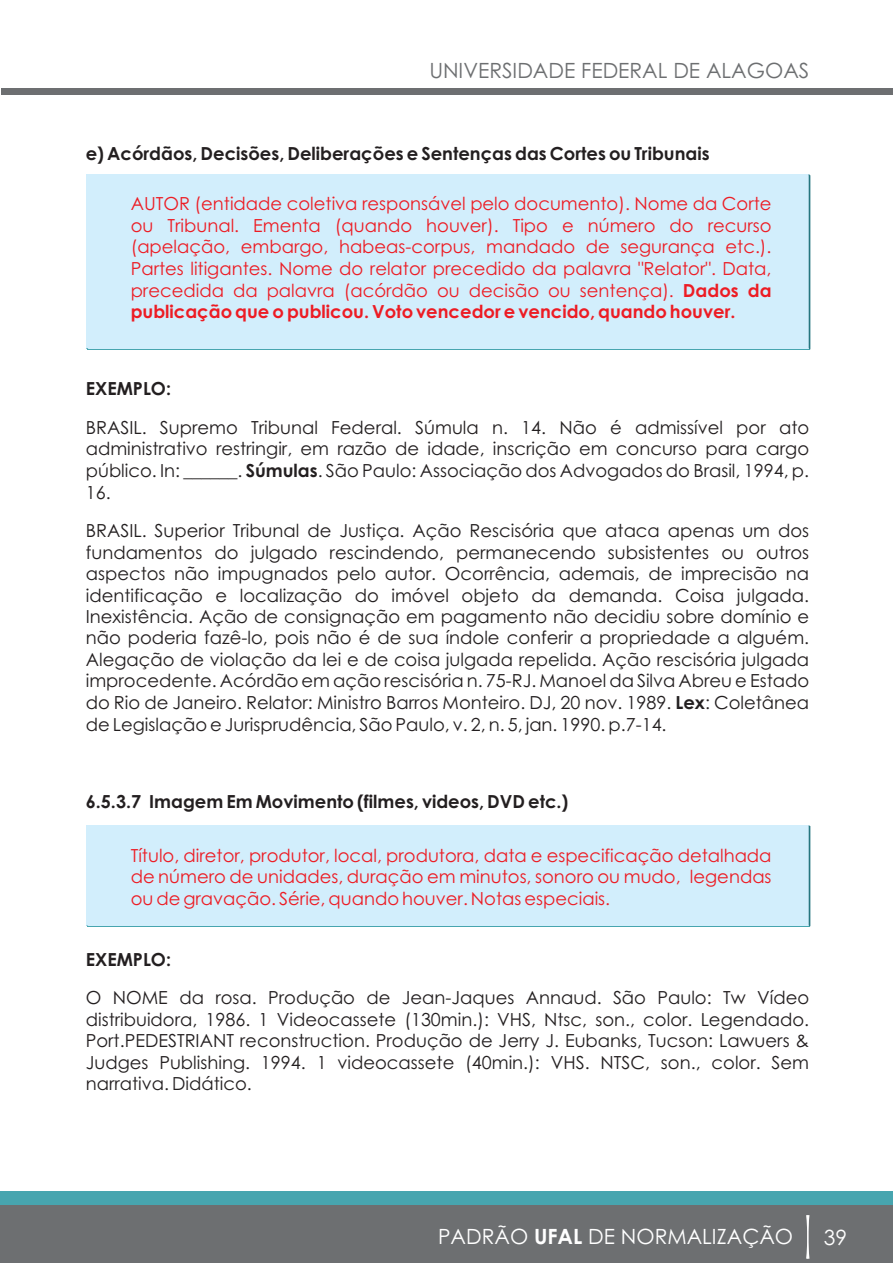
<style>
.page{position:relative;width:893px;height:1263px;background:#fff}
.page>*{position:absolute;margin:0;border:0;box-sizing:border-box;transform-origin:0 0}
.t1{font:21px "Century Gothic";color:#6d6f71}
.t2{font:21px "Century Gothic";color:#fff}
.t3{font:18px/21.5px "Century Gothic";color:#231f20;text-align:justify}
.t4{font:18px/21.6px "Century Gothic";color:#ed1c24;text-align:justify}
.t5{font:700 18px "Century Gothic";color:#231f20}
.s1{font-weight:700}
</style>
<div class="page">
<div style="left:1px;top:88px;width:892px;height:6px;background:#6d6f71"></div>
<div style="left:86px;top:174px;width:723px;height:174px;background:#d2eefc"></div>
<svg style="left:809px;top:174px;width:1px;height:176px"></svg>
<div style="left:86px;top:825px;width:723px;height:100px;background:#d2eefc"></div>
<svg style="left:809px;top:825px;width:1px;height:101px"></svg>
<div style="left:0;top:1191px;width:893px;height:25px;background:#47a5af"></div>
<div style="left:0;top:1206px;width:893px;height:57px;background:#6d6f71"></div>
<svg style="left:806px;top:1215px;width:3px;height:44px"></svg>
<p class="t1" style="left:429px;top:62px;width:382px">UNIVERSIDADE FEDERAL DE ALAGOAS</p>
<p class="t5" style="left:86px;top:146px;width:625px">e) Acórdãos, Decisões, Deliberações e Sentenças das Cortes ou Tribunais</p>
<p class="t4" style="left:131px;top:195px;width:642px">AUTOR (entidade coletiva responsável pelo documento). Nome da Corte ou Tribunal. Ementa (quando houver). Tipo e número do recurso (apelação, embargo, habeas-corpus, mandado de segurança etc.).<br>Partes litigantes. Nome do relator precedido da palavra "Relator". Data, precedida da palavra (acórdão ou decisão ou sentença). <span class="s1">Dados da publicação que o publicou. Voto vencedor e vencido, quando houver.</span></p>
<p class="t5" style="left:86px;top:382px;width:87px">EXEMPLO:</p>
<p class="t3" style="left:86px;top:418px;width:725px">BRASIL. Supremo Tribunal Federal. Súmula n. 14. Não é admissível por ato administrativo restringir, em razão de idade, inscrição em concurso para cargo público. In: ______. <span class="s1">Súmulas</span>. São Paulo: Associação dos Advogados do Brasil, 1994, p.<br>16.</p>
<p class="t3" style="left:86px;top:522px;width:725px">BRASIL. Superior Tribunal de Justiça. Ação Rescisória que ataca apenas um dos fundamentos do julgado rescindendo, permanecendo subsistentes ou outros aspectos não impugnados pelo autor. Ocorrência, ademais, de imprecisão na identificação e localização do imóvel objeto da demanda. Coisa julgada.<br>Inexistência. Ação de consignação em pagamento não decidiu sobre domínio e não poderia fazê-lo, pois não é de sua índole conferir a propriedade a alguém.<br>Alegação de violação da lei e de coisa julgada repelida. Ação rescisória julgada improcedente. Acórdão em ação rescisória n. 75-RJ. Manoel da Silva Abreu e Estado do Rio de Janeiro. Relator: Ministro Barros Monteiro. DJ, 20 nov. 1989. <span class="s1">Lex</span>: Coletânea de Legislação e Jurisprudência, São Paulo, v. 2, n. 5, jan. 1990. p.7-14.</p>
<p class="t5" style="left:86px;top:795px;width:484px">6.5.3.7 Imagem Em Movimento (filmes, videos, DVD etc.)</p>
<p class="t4" style="left:131px;top:846px;width:642px">Título, diretor, produtor, local, produtora, data e especificação detalhada de número de unidades, duração em minutos, sonoro ou mudo, legendas ou de gravação. Série, quando houver. Notas especiais.</p>
<p class="t5" style="left:86px;top:952px;width:87px">EXEMPLO:</p>
<p class="t3" style="left:86px;top:988px;width:725px">O NOME da rosa. Produção de Jean-Jaques Annaud. São Paulo: Tw Vídeo distribuidora, 1986. 1 Videocassete (130min.): VHS, Ntsc, son., color. Legendado.<br>Port.PEDESTRIANT reconstruction. Produção de Jerry J. Eubanks, Tucson: Lawuers &amp; Judges Publishing. 1994. 1 videocassete (40min.): VHS. NTSC, son., color. Sem narrativa. Didático.</p>
<p class="t2" style="left:438px;top:1229px;width:357px">PADRÃO <span class="s1">UFAL</span> DE NORMALIZAÇÃO</p>
<p class="t2" style="left:824px;top:1229px;width:25px">39</p>
</div>
